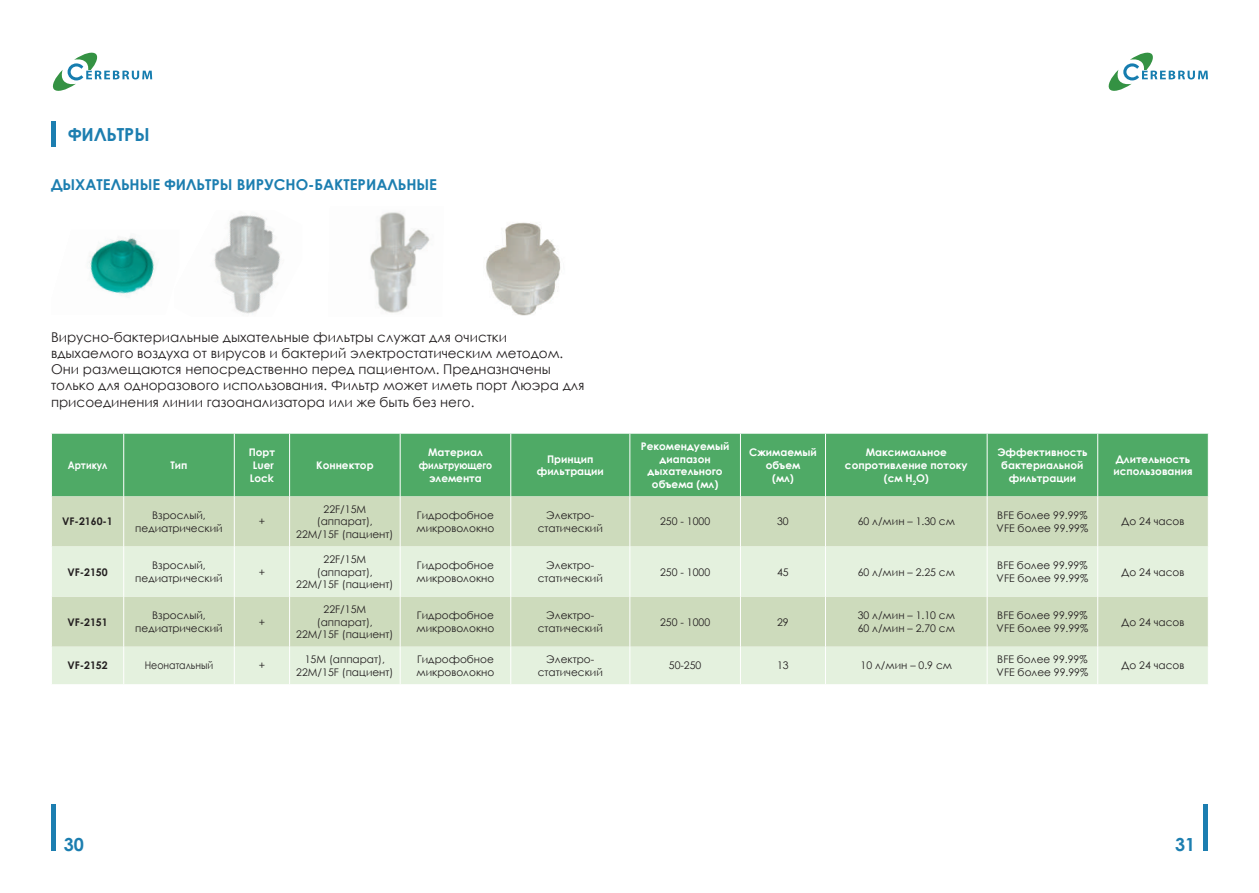
<style>
.page{position:relative;width:1259px;height:893px;background:#fff}
.page>*{position:absolute;margin:0;border:0;box-sizing:border-box;transform-origin:0 0}
.t1{font:700 18px "Century Gothic";color:#1c7eb0}
.t2{font:700 15px "Century Gothic";color:#1c7eb0}
.t3{font:13.5px/16.2px "Century Gothic";color:#231f20}
.t4{font:10.5px/12.6px "Century Gothic";color:#231f20;text-align:center}
.t5{font:700 10.5px/12.6px "Century Gothic";color:#fff;text-align:center}
.t6{font:700 10.5px "Century Gothic";color:#231f20}
.t7{font:10.5px "Century Gothic";color:#231f20;scale:.9 1}
.t8{font:700 10.5px "Century Gothic";color:#fff;scale:.9 1}
</style>
<div class="page">
<svg style="left:52px;top:52px;width:100px;height:39px"></svg>
<hr style="left:51px;top:804px;width:4px;height:46px;background:#1c7eb0">
<div style="left:1203px;top:804px;width:5px;height:46px;background:#1c7eb0"></div>
<svg style="left:1108px;top:52px;width:100px;height:39px"></svg>
<hr style="left:51px;top:121px;width:4px;height:26px;background:#1c7eb0">
<img style="left:88px;top:237px;width:67px;height:60px">
<div style="left:52px;top:434px;width:1156px;height:62px;background:#4faa66"></div>
<div style="left:52px;top:496px;width:1156px;height:50px;background:#cddbbc"></div>
<svg style="left:52px;top:546px;width:1156px;height:138px;background:#dbe9d1"></svg>
<hr style="left:123px;top:434px;width:1px;height:62px;background:#fff">
<hr style="left:234px;top:434px;width:1px;height:62px;background:#fff">
<hr style="left:289px;top:434px;width:1px;height:62px;background:#fff">
<hr style="left:400px;top:434px;width:1px;height:62px;background:#fff">
<hr style="left:510px;top:434px;width:1px;height:62px;background:#fff">
<hr style="left:629px;top:434px;width:1px;height:62px;background:#fff">
<hr style="left:740px;top:434px;width:1px;height:62px;background:#fff">
<hr style="left:825px;top:434px;width:1px;height:62px;background:#fff">
<hr style="left:986px;top:434px;width:1px;height:62px;background:#fff">
<hr style="left:1097px;top:434px;width:1px;height:62px;background:#fff">
<hr style="left:123px;top:496px;width:1px;height:50px;background:#fff">
<hr style="left:234px;top:496px;width:1px;height:50px;background:#fff">
<hr style="left:289px;top:496px;width:1px;height:50px;background:#fff">
<hr style="left:400px;top:496px;width:1px;height:50px;background:#fff">
<hr style="left:510px;top:496px;width:1px;height:50px;background:#fff">
<hr style="left:629px;top:496px;width:1px;height:50px;background:#fff">
<hr style="left:740px;top:496px;width:1px;height:50px;background:#fff">
<hr style="left:825px;top:496px;width:1px;height:50px;background:#fff">
<hr style="left:986px;top:496px;width:1px;height:50px;background:#fff">
<hr style="left:1097px;top:496px;width:1px;height:50px;background:#fff">
<hr style="left:123px;top:546px;width:1px;height:51px;background:#fff">
<hr style="left:234px;top:546px;width:1px;height:51px;background:#fff">
<hr style="left:289px;top:546px;width:1px;height:51px;background:#fff">
<hr style="left:400px;top:546px;width:1px;height:51px;background:#fff">
<hr style="left:510px;top:546px;width:1px;height:51px;background:#fff">
<hr style="left:629px;top:546px;width:1px;height:51px;background:#fff">
<hr style="left:740px;top:546px;width:1px;height:51px;background:#fff">
<hr style="left:825px;top:546px;width:1px;height:51px;background:#fff">
<hr style="left:986px;top:546px;width:1px;height:51px;background:#fff">
<hr style="left:1097px;top:546px;width:1px;height:51px;background:#fff">
<hr style="left:123px;top:597px;width:1px;height:50px;background:#fff">
<hr style="left:234px;top:597px;width:1px;height:50px;background:#fff">
<hr style="left:289px;top:597px;width:1px;height:50px;background:#fff">
<hr style="left:400px;top:597px;width:1px;height:50px;background:#fff">
<hr style="left:510px;top:597px;width:1px;height:50px;background:#fff">
<hr style="left:629px;top:597px;width:1px;height:50px;background:#fff">
<hr style="left:740px;top:597px;width:1px;height:50px;background:#fff">
<hr style="left:825px;top:597px;width:1px;height:50px;background:#fff">
<hr style="left:986px;top:597px;width:1px;height:50px;background:#fff">
<hr style="left:1097px;top:597px;width:1px;height:50px;background:#fff">
<hr style="left:123px;top:647px;width:1px;height:37px;background:#fff">
<hr style="left:234px;top:647px;width:1px;height:37px;background:#fff">
<hr style="left:289px;top:647px;width:1px;height:37px;background:#fff">
<hr style="left:400px;top:647px;width:1px;height:37px;background:#fff">
<hr style="left:510px;top:647px;width:1px;height:37px;background:#fff">
<hr style="left:629px;top:647px;width:1px;height:37px;background:#fff">
<hr style="left:740px;top:647px;width:1px;height:37px;background:#fff">
<hr style="left:825px;top:647px;width:1px;height:37px;background:#fff">
<hr style="left:986px;top:647px;width:1px;height:37px;background:#fff">
<hr style="left:1097px;top:647px;width:1px;height:37px;background:#fff">
<img style="left:214px;top:215px;width:66px;height:99px">
<img style="left:370px;top:212px;width:60px;height:101px">
<img style="left:486px;top:222px;width:75px;height:94px">
<h1 class="t1" style="left:68px;top:121px;width:83px">ФИЛЬТРЫ</h1>
<h2 class="t2" style="left:51px;top:173px;width:387px">ДЫХАТЕЛЬНЫЕ ФИЛЬТРЫ ВИРУСНО-БАКТЕРИАЛЬНЫЕ</h2>
<p class="t3" style="left:51px;top:329px;width:535px">Вирусно-бактериальные дыхательные фильтры служат для очистки вдыхаемого воздуха от вирусов и бактерий электростатическим методом.<br>Они размещаются непосредственно перед пациентом. Предназначены только для одноразового использования. Фильтр может иметь порт Люэра для присоединения линии газоанализатора или же быть без него.</p>
<p class="t8" style="left:68px;top:457px;width:46px">Артикул</p>
<p class="t5" style="left:170px;top:458px;width:19px">Тип</p>
<p class="t5" style="left:249px;top:446px;width:28px;text-align:justify">Порт Luer Lock</p>
<p class="t5" style="left:316px;top:458px;width:59px">Коннектор</p>
<p class="t5" style="left:419px;top:446px;width:75px">Материал фильтрующего элемента</p>
<p class="t5" style="left:537px;top:452px;width:69px">Принцип фильтрации</p>
<p class="t5" style="left:641px;top:440px;width:90px">Рекомендуемый диапазон дыхательного объема (мл)</p>
<p class="t5" style="left:749px;top:446px;width:69px">Сжимаемый объем<br>(мл)</p>
<p class="t5" style="left:845px;top:446px;width:124px">Максимальное сопротивление потоку (см H<sub>2</sub>O)</p>
<p class="t5" style="left:997px;top:446px;width:91px">Эффективность бактериальной фильтрации</p>
<p class="t5" style="left:1113px;top:452px;width:81px;text-align:left">Длительность использования</p>
<p class="t6" style="left:62px;top:514px;width:52px">VF-2160-1</p>
<p class="t4" style="left:135px;top:509px;width:89px">Взрослый, педиатрический</p>
<p class="t4" style="left:259px;top:515px;width:8px">+</p>
<p class="t6" style="left:67px;top:564px;width:42px">VF-2150</p>
<p class="t4" style="left:135px;top:559px;width:89px">Взрослый, педиатрический</p>
<p class="t4" style="left:259px;top:565px;width:8px">+</p>
<p class="t6" style="left:67px;top:614px;width:42px">VF-2151</p>
<p class="t4" style="left:135px;top:609px;width:89px">Взрослый, педиатрический</p>
<p class="t4" style="left:259px;top:615px;width:8px">+</p>
<p class="t4" style="left:296px;top:503px;width:99px">22F/15M (аппарат),<br>22M/15F (пациент)</p>
<p class="t4" style="left:416px;top:509px;width:79px;text-align:left">Гидрофобное микроволокно</p>
<p class="t4" style="left:538px;top:509px;width:67px">Электро&shy;статический</p>
<p class="t4" style="left:660px;top:515px;width:52px">250 - 1000</p>
<p class="t4" style="left:777px;top:515px;width:13px">30</p>
<p class="t4" style="left:857px;top:515px;width:99px">60 л/мин – 1.30 см</p>
<p class="t4" style="left:996px;top:509px;width:93px;text-align:left">BFE более 99.99%<br>VFE более 99.99%</p>
<p class="t4" style="left:1121px;top:515px;width:64px">До 24 часов</p>
<p class="t4" style="left:296px;top:553px;width:99px">22F/15M (аппарат),<br>22M/15F (пациент)</p>
<p class="t4" style="left:416px;top:559px;width:79px;text-align:left">Гидрофобное микроволокно</p>
<p class="t4" style="left:538px;top:559px;width:67px">Электро&shy;статический</p>
<p class="t4" style="left:660px;top:565px;width:52px">250 - 1000</p>
<p class="t4" style="left:777px;top:565px;width:13px">45</p>
<p class="t4" style="left:857px;top:565px;width:99px">60 л/мин – 2.25 см</p>
<p class="t4" style="left:996px;top:559px;width:93px;text-align:left">BFE более 99.99%<br>VFE более 99.99%</p>
<p class="t4" style="left:1121px;top:565px;width:64px">До 24 часов</p>
<p class="t4" style="left:296px;top:603px;width:99px">22F/15M (аппарат),<br>22M/15F (пациент)</p>
<p class="t4" style="left:416px;top:609px;width:79px;text-align:left">Гидрофобное микроволокно</p>
<p class="t4" style="left:538px;top:609px;width:67px">Электро&shy;статический</p>
<p class="t4" style="left:660px;top:615px;width:52px">250 - 1000</p>
<p class="t4" style="left:777px;top:615px;width:13px">29</p>
<p class="t4" style="left:857px;top:609px;width:99px;text-align:left">30 л/мин – 1.10 см<br>60 л/мин – 2.70 см</p>
<p class="t4" style="left:996px;top:609px;width:93px;text-align:left">BFE более 99.99%<br>VFE более 99.99%</p>
<p class="t4" style="left:1121px;top:615px;width:64px">До 24 часов</p>
<p class="t6" style="left:67px;top:658px;width:42px">VF-2152</p>
<p class="t7" style="left:145px;top:658px;width:78px">Неонатальный</p>
<p class="t4" style="left:259px;top:659px;width:8px">+</p>
<p class="t4" style="left:296px;top:653px;width:99px">15M (аппарат),<br>22M/15F (пациент)</p>
<p class="t4" style="left:416px;top:653px;width:79px;text-align:left">Гидрофобное микроволокно</p>
<p class="t4" style="left:538px;top:653px;width:67px">Электро&shy;статический</p>
<p class="t4" style="left:669px;top:659px;width:34px">50-250</p>
<p class="t4" style="left:777px;top:659px;width:13px">13</p>
<p class="t4" style="left:860px;top:659px;width:93px">10 л/мин – 0.9 см</p>
<p class="t4" style="left:996px;top:653px;width:93px;text-align:left">BFE более 99.99%<br>VFE более 99.99%</p>
<p class="t4" style="left:1121px;top:659px;width:64px">До 24 часов</p>
<h1 class="t1" style="left:64px;top:831px;width:22px">30</h1>
<h1 class="t1" style="left:1175px;top:831px;width:22px">31</h1>
</div>
